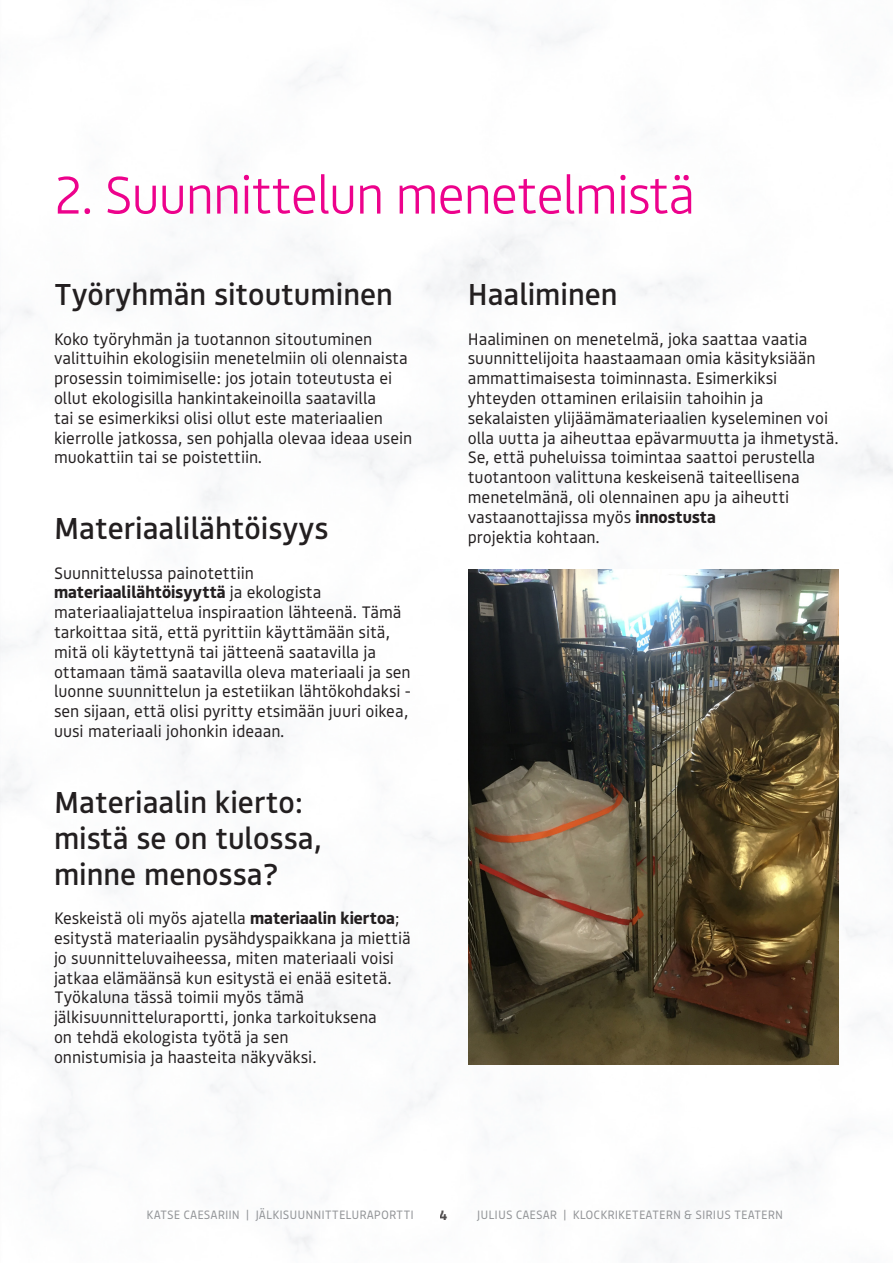
<style>
.page{position:relative;width:893px;height:1263px;background:#fff}
.page>*{position:absolute;margin:0;border:0;box-sizing:border-box;transform-origin:0 0}
.t1{font:300 52.5px "Bould";letter-spacing:-.03em;color:#ed028c}
.t2{font:500 30px "Bould";color:#231f20}
.t3{font:16.5px/19.8px "Bould";color:#231f20}
.t4{font:700 13.5px "Bould";color:#231f20}
.t5{font:12px "Bould";color:#939598}
.s1{font-weight:700}
</style>
<div class="page">
<img style="left:0;top:14px;width:893px;height:1249px">
<img style="left:469px;top:569px;width:370px;height:495px">
<p class="t1" style="left:54px;top:159px;width:643px">2. Suunnittelun menetelmistä</p>
<p class="t2" style="left:54px;top:273px;width:340px">Työryhmän sitoutuminen</p>
<p class="t3" style="left:54px;top:328px;width:360px">Koko työryhmän ja tuotannon sitoutuminen valittuihin ekologisiin menetelmiin oli olennaista prosessin toimimiselle: jos jotain toteutusta ei ollut ekologisilla hankintakeinoilla saatavilla<br>tai se esimerkiksi olisi ollut este materiaalien kierrolle jatkossa, sen pohjalla olevaa ideaa usein muokattiin tai se poistettiin.</p>
<p class="t2" style="left:54px;top:507px;width:276px">Materiaalilähtöisyys</p>
<p class="t3" style="left:54px;top:562px;width:359px">Suunnittelussa painotettiin <span class="s1">materiaalilähtöisyyttä</span> ja ekologista materiaaliajattelua inspiraation lähteenä. Tämä tarkoittaa sitä, että pyrittiin käyttämään sitä, mitä oli käytettynä tai jätteenä saatavilla ja ottamaan tämä saatavilla oleva materiaali ja sen luonne suunnittelun ja estetiikan lähtökohdaksi - sen sijaan, että olisi pyritty etsimään juuri oikea, uusi materiaali johonkin ideaan.</p>
<p class="t2" style="left:54px;top:781px;width:250px">Materiaalin kierto:</p>
<p class="t2" style="left:54px;top:817px;width:269px">mistä se on tulossa,</p>
<p class="t2" style="left:54px;top:853px;width:226px">minne menossa?</p>
<p class="t3" style="left:54px;top:907px;width:358px">Keskeistä oli myös ajatella <span class="s1">materiaalin kiertoa</span>; esitystä materiaalin pysähdyspaikkana ja miettiä jo suunnitteluvaiheessa, miten materiaali voisi jatkaa elämäänsä kun esitystä ei enää esitetä.</p>
<p class="t3" style="left:54px;top:987px;width:324px">Työkaluna tässä toimii myös tämä jälkisuunnitteluraportti, jonka tarkoituksena</p>
<p class="t3" style="left:54px;top:1026px;width:236px">on tehdä ekologista työtä ja sen</p>
<p class="t3" style="left:54px;top:1046px;width:264px">onnistumisia ja haasteita näkyväksi.</p>
<p class="t2" style="left:468px;top:273px;width:151px">Haaliminen</p>
<p class="t3" style="left:468px;top:328px;width:372px">Haaliminen on menetelmä, joka saattaa vaatia suunnittelijoita haastaamaan omia käsityksiään ammattimaisesta toiminnasta. Esimerkiksi yhteyden ottaminen erilaisiin tahoihin ja sekalaisten ylijäämämateriaalien kyseleminen voi olla uutta ja aiheuttaa epävarmuutta ja ihmetystä.<br>Se, että puheluissa toimintaa saattoi perustella tuotantoon valittuna keskeisenä taiteellisena menetelmänä, oli olennainen apu ja aiheutti vastaanottajissa myös <span class="s1">innostusta</span></p>
<p class="t3" style="left:468px;top:526px;width:134px">projektia kohtaan.</p>
<p class="t5" style="left:147px;top:1207px;width:269px">KATSE CAESARIIN | JÄLKISUUNNITTELURAPORTTI</p>
<p class="t5" style="left:477px;top:1207px;width:308px">JULIUS CAESAR | KLOCKRIKETEATERN &amp; SIRIUS TEATERN</p>
<p class="t4" style="left:440px;top:1205px;width:9px">4</p>
</div>
